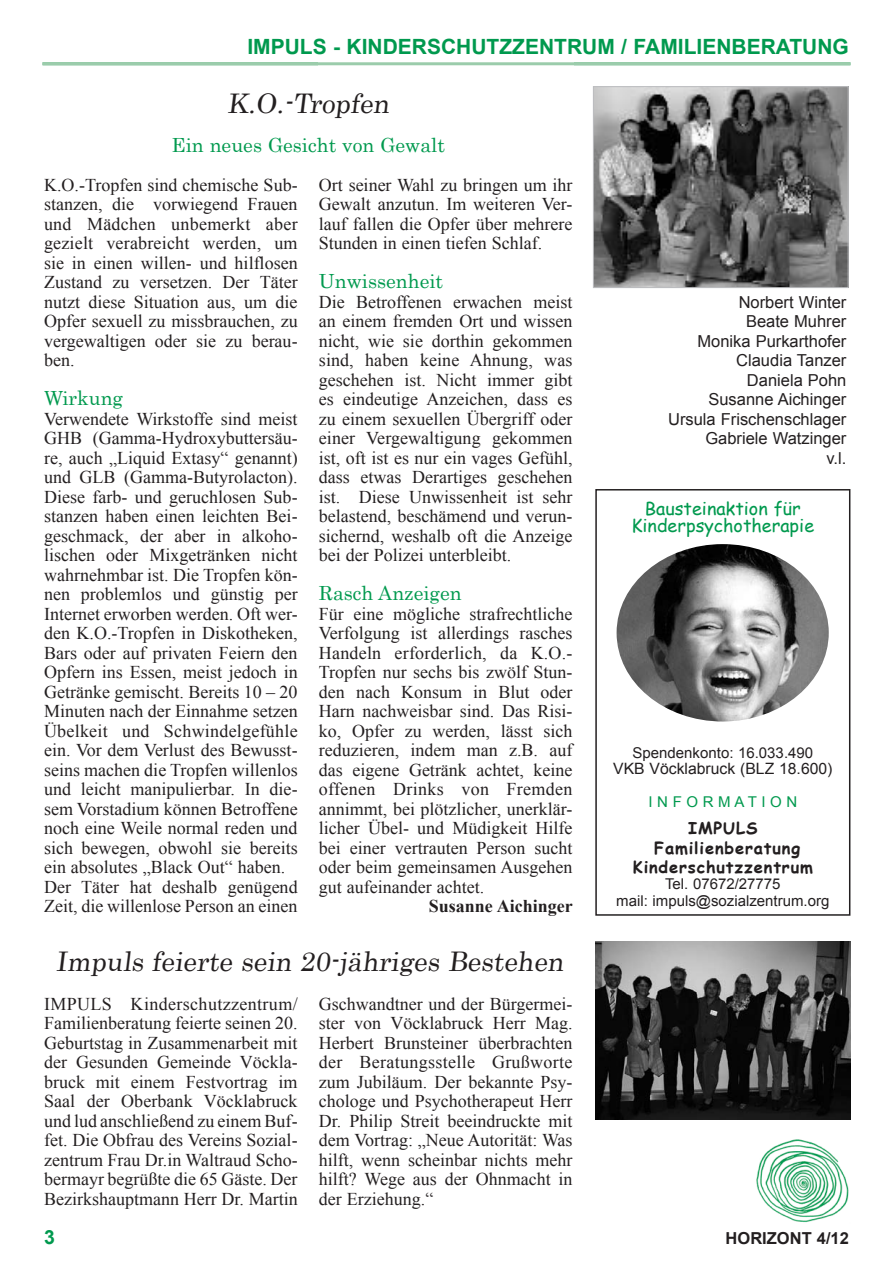
<style>
.page{position:relative;width:893px;height:1263px;background:#fff}
.page>*{position:absolute;margin:0;border:0;box-sizing:border-box;transform-origin:0 0}
.Überschrift{font:27px "Century";color:#231f20}
.Seitenrubrik{font:700 21px "Arial";color:#00994e}
.Zwischenüberschrift{font:19.5px "Century";color:#00994e}
.Seitenzahl{font:700 19.5px "Arial";color:#00994e}
.Text{font:18px/19.5px "Times New Roman";color:#231f20;text-align:justify}
.Text-2{font:700 18px "Times New Roman";color:#231f20}
.KastenText-klein{font:17.85px "Comic Sans MS";color:#00994e}
.Namen{font:16.5px "Arial";color:#231f20}
.Horizont-Seite{font:700 16.5px "Arial";color:#231f20}
.KastenÜS{font:700 16.35px "Comic Sans MS";letter-spacing:.05em;color:#231f20}
.KastenText-klein-2{font:15.6px "Arial";color:#231f20}
.KastenText-klein-3{font:14.85px "Arial";color:#231f20}
.KastenText-klein-4{font:14.85px "Arial";color:#00994e}
</style>
<div class="page">
<hr style="left:43px;top:62px;width:807px;height:3px;background:#9bccab">
<img style="left:756px;top:1139px;width:93px;height:83px">
<div style="left:595px;top:489px;width:255px;height:427px;border:1px solid #231f20"></div>
<img style="left:617px;top:544px;width:212px;height:177px">
<img style="left:595px;top:941px;width:255px;height:179px">
<img style="left:595px;top:88px;width:251px;height:198px">
<div style="left:593px;top:86px;width:255px;height:202px;border:1px solid #bcbdc0"></div>
<p class="Seitenrubrik" style="left:247px;top:33px;width:52px">IMPULS</p>
<p class="Seitenrubrik" style="left:333px;top:33px;width:44px">- KINDERSCHUTZZENTRUM</p>
<p class="Seitenrubrik" style="left:621px;top:33px;width:39px">/ FAMILIENBERATUNG</p>
<p class="Überschrift" style="left:227px;top:80px;width:169px">K.O.-Tropfen</p>
<p class="Zwischenüberschrift" style="left:172px;top:128px;width:275px">Ein neues Gesicht von Gewalt</p>
<p class="Text" style="left:44px;top:174px;width:255px">K.O.-Tropfen sind chemische Sub&shy;stanzen, die vorwiegend Frauen und Mädchen unbemerkt aber gezielt verabreicht werden, um sie in einen willen- und hilflosen Zustand zu versetzen. Der Täter nutzt diese Situation aus, um die Opfer sexuell zu missbrauchen, zu vergewaltigen oder sie zu berau&shy;ben.</p>
<p class="Zwischenüberschrift" style="left:44px;top:382px;width:81px">Wirkung</p>
<p class="Text" style="left:44px;top:408px;width:255px">Verwendete Wirkstoffe sind meist GHB (Gamma-Hydroxybuttersäu&shy;re, auch „Liquid Extasy“ genannt) und GLB (Gamma-Butyrolacton).<br>Diese farb- und geruchlosen Sub&shy;stanzen haben einen leichten Bei&shy;geschmack, der aber in alkoho&shy;lischen oder Mixgetränken nicht wahrnehmbar ist. Die Tropfen kön&shy;nen problemlos und günstig per Internet erworben werden. Oft wer&shy;den K.O.-Tropfen in Diskotheken, Bars oder auf privaten Feiern den Opfern ins Essen, meist jedoch in Getränke gemischt. Bereits 10 – 20<br>Minuten nach der Einnahme setzen Übelkeit und Schwindelgefühle ein. Vor dem Verlust des Bewusst&shy;seins machen die Tropfen willenlos und leicht manipulierbar. In die&shy;sem Vorstadium können Betroffene noch eine Weile normal reden und sich bewegen, obwohl sie bereits ein absolutes „Black Out“ haben.</p>
<p class="Text" style="left:44px;top:876px;width:255px">Der Täter hat deshalb genügend<br>Zeit, die willenlose Person an einen</p>
<p class="Text" style="left:319px;top:174px;width:255px">Ort seiner Wahl zu bringen um ihr Gewalt anzutun. Im weiteren Ver&shy;lauf fallen die Opfer über mehrere Stunden in einen tiefen Schlaf.</p>
<p class="Zwischenüberschrift" style="left:319px;top:265px;width:126px">Unwissenheit</p>
<p class="Text" style="left:319px;top:291px;width:255px">Die Betroffenen erwachen meist an einem fremden Ort und wissen nicht, wie sie dorthin gekommen sind, haben keine Ahnung, was geschehen ist. Nicht immer gibt es eindeutige Anzeichen, dass es zu einem sexuellen Übergriff oder einer Vergewaltigung gekommen ist, oft ist es nur ein vages Gefühl, dass etwas Derartiges geschehen ist. Diese Unwissenheit ist sehr belastend, beschämend und verun&shy;sichernd, weshalb oft die Anzeige bei der Polizei unterbleibt.</p>
<p class="Zwischenüberschrift" style="left:319px;top:577px;width:144px">Rasch Anzeigen</p>
<p class="Text" style="left:319px;top:603px;width:255px">Für eine mögliche strafrechtliche Verfolgung ist allerdings rasches Handeln erforderlich, da K.O.- Tropfen nur sechs bis zwölf Stun&shy;den nach Konsum in Blut oder Harn nachweisbar sind. Das Risi&shy;ko, Opfer zu werden, lässt sich reduzieren, indem man z.B. auf das eigene Getränk achtet, keine offenen Drinks von Fremden annimmt, bei plötzlicher, unerklär&shy;licher Übel- und Müdigkeit Hilfe bei einer vertrauten Person sucht oder beim gemeinsamen Ausgehen gut aufeinander achtet.</p>
<p class="Text-2" style="left:429px;top:894px;width:145px">Susanne Aichinger</p>
<p class="Überschrift" style="left:56px;top:938px;width:515px">Impuls feierte sein 20-j ähriges Bestehen</p>
<p class="Text" style="left:44px;top:993px;width:255px">IMPULS Kinderschutzzentrum/ Familienberatung feierte seinen 20.<br>Geburtstag in Zusammenarbeit mit der Gesunden Gemeinde Vöckla&shy;bruck mit einem Festvortrag im Saal der Oberbank Vöcklabruck und lud anschließend zu einem Buf&shy;fet. Die Obfrau des Vereins Sozial&shy;zentrum Frau Dr.in Waltraud Scho&shy;bermayr begrüßte die 65 Gäste. Der Bezirkshauptmann Herr Dr. Martin</p>
<p class="Text" style="left:319px;top:993px;width:255px">Gschwandtner und der Bürgermei&shy;ster von Vöcklabruck Herr Mag.<br>Herbert Brunsteiner überbrachten der Beratungsstelle Grußworte zum Jubiläum. Der bekannte Psy&shy;chologe und Psychotherapeut Herr Dr. Philip Streit beeindruckte mit dem Vortrag: „Neue Autorität: Was hilft, wenn scheinbar nichts mehr hilft? Wege aus der Ohnmacht in der Erziehung.“</p>
<p class="Seitenzahl" style="left:44px;top:1224px;width:12px">3</p>
<p class="Namen" style="left:739px;top:291px;width:109px">Norbert Winter</p>
<p class="Namen" style="left:746px;top:310px;width:102px">Beate Muhrer</p>
<p class="Namen" style="left:697px;top:330px;width:151px">Monika Purkarthofer</p>
<p class="Namen" style="left:736px;top:349px;width:112px">Claudia Tanzer</p>
<p class="Namen" style="left:747px;top:369px;width:101px">Daniela Pohn</p>
<p class="Namen" style="left:708px;top:388px;width:140px">Susanne Aichinger</p>
<p class="Namen" style="left:668px;top:408px;width:180px">Ursula Frischenschlager</p>
<p class="Namen" style="left:705px;top:427px;width:143px">Gabriele Watzinger</p>
<p class="Namen" style="left:827px;top:447px;width:21px">v.l.</p>
<p class="KastenText-klein" style="left:645px;top:496px;width:157px">Bausteinaktion für</p>
<p class="KastenText-klein" style="left:632px;top:512px;width:184px">Kinderpsychotherapie</p>
<p class="KastenText-klein-3" style="left:633px;top:743px;width:182px">Spendenkonto: 16.033.490</p>
<p class="KastenText-klein-2" style="left:613px;top:758px;width:221px">VKB Vöcklabruck (BLZ 18.600)</p>
<p class="KastenText-klein-4" style="left:649px;top:792px;width:150px">I N F O R M A T I O N</p>
<p class="KastenÜS" style="left:688px;top:816px;width:71px">IMPULS</p>
<p class="KastenÜS" style="left:654px;top:835px;width:147px">Familienberatung</p>
<p class="KastenÜS" style="left:633px;top:855px;width:182px">Kinderschutzzentrum</p>
<p class="KastenText-klein-3" style="left:665px;top:874px;width:117px">Tel. 07672/27775</p>
<p class="KastenText-klein-3" style="left:616px;top:891px;width:215px">mail: impuls@sozialzentrum.org</p>
<p class="Horizont-Seite" style="left:726px;top:1227px;width:24px">HORIZONT</p>
<p class="Horizont-Seite" style="left:817px;top:1227px;width:34px">4/12</p>
</div>
